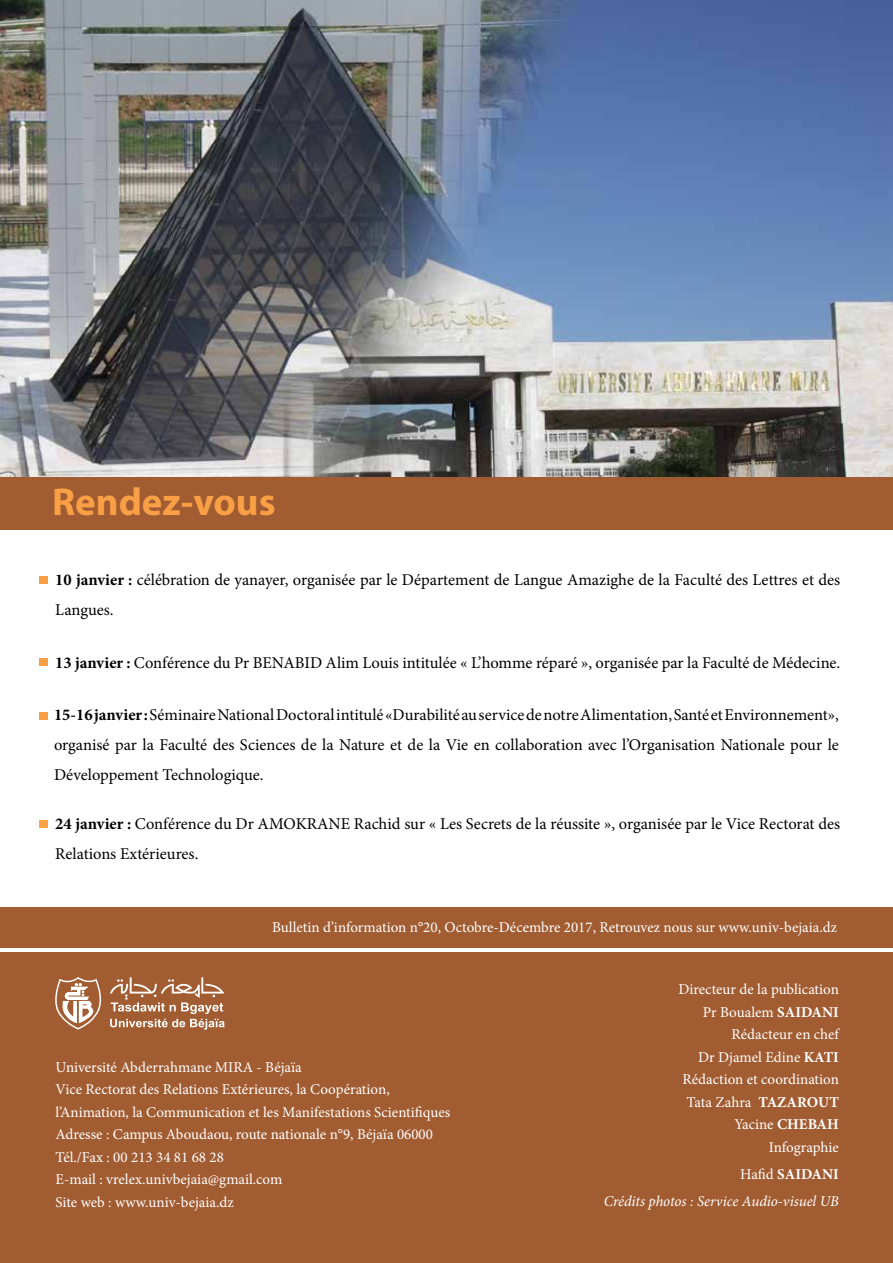
<style>
.page{position:relative;width:893px;height:1263px;background:#fff}
.page>*{position:absolute;margin:0;border:0;box-sizing:border-box;transform-origin:0 0}
.t1{font:700 39px "Myriad Pro";color:#f99f45}
.t2{font:16.5px/30px "Minion Pro";color:#000}
.t3{font:15px/22.5px "Minion Pro";color:#fff}
.t4{font:italic 15px/27px "Minion Pro";letter-spacing:-.005em;color:#fff;text-align:right}
.s1{font-weight:700}
.s2{font-style:normal}
.s3{font-weight:700;font-style:normal}
</style>
<div class="page">
<img style="left:0;top:0;width:893px;height:477px">
<div style="left:0;top:477px;width:893px;height:53px;background:#a25c31"></div>
<div style="left:39px;top:576px;width:9px;height:8px;background:#f99f45"></div>
<div style="left:39px;top:712px;width:9px;height:8px;background:#f99f45"></div>
<div style="left:39px;top:820px;width:9px;height:8px;background:#f99f45"></div>
<div style="left:0;top:908px;width:893px;height:355px;background:#a25c31"></div>
<hr style="left:0;top:949px;width:893px;height:3px;background:#fff">
<svg style="left:55px;top:978px;width:47px;height:52px"></svg>
<svg style="left:110px;top:977px;width:115px;height:53px"></svg>
<div style="left:39px;top:658px;width:9px;height:8px;background:#f99f45"></div>
<h1 class="t1" style="left:52px;top:476px;width:225px">Rendez-vous</h1>
<p class="t2" style="left:55px;top:565px;width:786px"><span class="s1">10 janvier :</span> célébration de yanayer, organisée par le Département de Langue Amazighe de la Faculté des Lettres et des<br>Langues.</p>
<p class="t2" style="left:55px;top:648px;width:786px"><span class="s1">13 janvier :</span> Conférence du Pr BENABID Alim Louis intitulée « L’homme réparé », organisée par la Faculté de Médecine.</p>
<p class="t2" style="left:54px;top:699px;width:786px;text-align:justify"><span class="s1">15-16 janvier :</span> Séminaire National Doctoral intitulé «Durabilité au service de notre Alimentation, Santé et Environnement», organisé par la Faculté des Sciences de la Nature et de la Vie en collaboration avec l’Organisation Nationale pour le Développement Technologique.</p>
<p class="t2" style="left:55px;top:809px;width:786px"><span class="s1">24 janvier :</span> Conférence du Dr AMOKRANE Rachid sur « Les Secrets de la réussite », organisée par le Vice Rectorat des<br>Relations Extérieures.</p>
<p class="t3" style="left:272px;top:915px;width:566px">Bulletin d’information n°20, Octobre-Décembre 2017, Retrouvez nous sur www.univ-bejaia.dz</p>
<p class="t3" style="left:56px;top:1056px;width:396px">Université Abderrahmane MIRA - Béjaïa<br>Vice Rectorat des Relations Extérieures, la Coopération, l’Animation, la Communication et les Manifestations Scientifiques Adresse : Campus Aboudaou, route nationale n°9, Béjaïa 06000<br>Tél./Fax : 00 213 34 81 68 28<br>E-mail : vrelex.univbejaia@gmail.com<br>Site web : www.univ-bejaia.dz</p>
<p class="t3" style="left:678px;top:978px;width:162px;text-align:right">Directeur de la publication<br>Pr Boualem <span class="s1">SAIDANI<br></span>Rédacteur en chef<br>Dr Djamel Edine <span class="s1">KATI<br></span>Rédaction et coordination<br>Tata Zahra <span class="s1">TAZAROUT<br></span>Yacine <span class="s1">CHEBAH<br></span>Infographie</p>
<p class="t4" style="left:604px;top:1160px;width:237px"><span class="s2">Hafid</span> <span class="s3">SAIDANI<br></span>Crédits photos : Service Audio-visuel UB</p>
</div>
